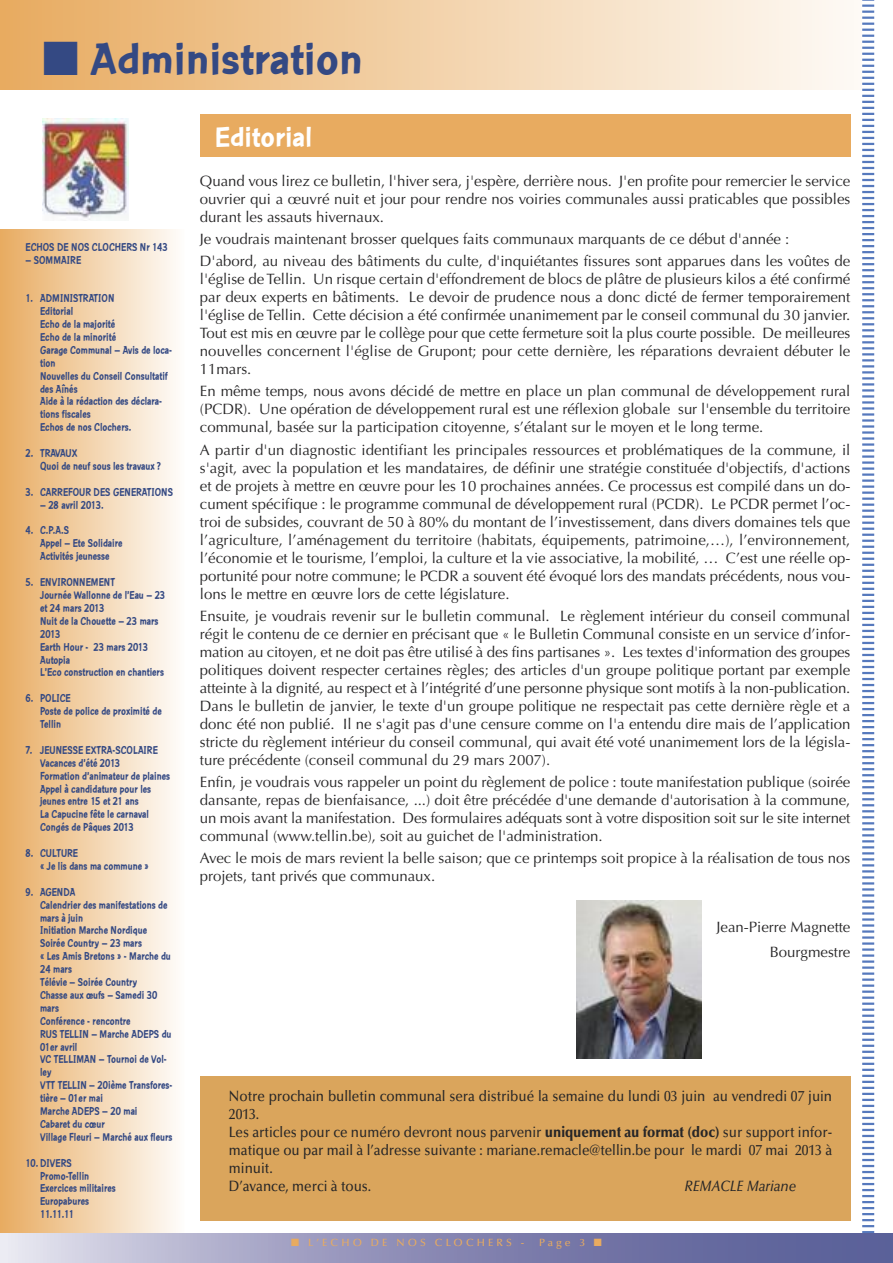
<style>
.page{position:relative;width:893px;height:1263px;background:#fff}
.page>*{position:absolute;margin:0;border:0;box-sizing:border-box;transform-origin:0 0}
.t1{font:700 48px "Con Brush";color:#344983}
.t2{font:700 30px "Con Brush";color:#fff}
.t3{font:15px/18px "Optima CE";color:#272627;text-align:justify}
.t4{font:500 15px/18px "Optima";color:#272627;scale:.9 1}
.t5{font:italic 500 15px "Optima";color:#272627;scale:.9 1}
.t6{font:700 12px/12.9px "Con Brush";color:#344983;scale:.85 1}
.t7{font:500 10.5px "Optima";letter-spacing:.3em;color:#e8ab60}
.s1{font-weight:900}
</style>
<div class="page">
<div style="left:0;top:229px;width:185px;height:1013px;background:linear-gradient(to right,#e8ab61,#fffefc)"></div>
<div style="left:0;top:0;width:893px;height:89px;background:linear-gradient(to right,#e8ab60,#fefdfb)"></div>
<div style="left:862px;top:0;width:31px;height:1263px;background:#fff"></div>
<svg style="left:862px;top:0;width:13px;height:1233px"></svg>
<svg style="left:0;top:1233px;width:893px;height:30px;background:#8f90b8"></svg>
<img style="left:43px;top:118px;width:86px;height:102px">
<div style="left:200px;top:114px;width:650px;height:43px;background:#e8ab60"></div>
<div style="left:200px;top:1076px;width:650px;height:144px;background:#daa55c"></div>
<img style="left:577px;top:900px;width:125px;height:159px">
<h1 class="t1" style="left:43px;top:30px;width:322px">■ Administration</h1>
<p class="t6" style="left:26px;top:240px;width:169px">ECHOS DE NOS CLOCHERS Nr 143</p>
<p class="t6" style="left:26px;top:253px;width:67px">– SOMMAIRE</p>
<p class="t6" style="left:40px;top:292px;width:157px;text-indent:-14px">1. ADMINISTRATION<br>Editorial<br>Echo de la majorité<br>Echo de la minorité<br>Garage Communal – Avis de loca&shy;tion<br>Nouvelles du Conseil Consultatif des Aînés<br>Aide à la rédaction des déclara&shy;tions fiscales<br>Echos de nos Clochers.</p>
<p class="t6" style="left:40px;top:446px;width:144px;text-indent:-14px">2. TRAVAUX<br>Quoi de neuf sous les travaux ?</p>
<p class="t6" style="left:26px;top:485px;width:175px">3. CARREFOUR DES GENERATIONS</p>
<p class="t6" style="left:40px;top:498px;width:76px">– 28 avril 2013.</p>
<p class="t6" style="left:40px;top:524px;width:99px;text-indent:-14px">4. C.P.A.S<br>Appel – Ete Solidaire<br>Activités jeunesse</p>
<p class="t6" style="left:40px;top:575px;width:149px;text-indent:-14px">5. ENVIRONNEMENT<br>Journée Wallonne de l’Eau – 23 et 24 mars 2013<br>Nuit de la Chouette – 23 mars<br>2013<br>Earth Hour - 23 mars 2013<br>Autopia<br>L’Eco construction en chantiers</p>
<p class="t6" style="left:40px;top:692px;width:145px;text-indent:-14px">6. POLICE<br>Poste de police de proximité de<br>Tellin</p>
<p class="t6" style="left:40px;top:743px;width:155px;text-indent:-14px">7. JEUNESSE EXTRA-SCOLAIRE<br>Vacances d’été 2013<br>Formation d’animateur de plaines<br>Appel à candidature pour les jeunes entre 15 et 21 ans<br>La Capucine fête le carnaval<br>Congés de Pâques 2013</p>
<p class="t6" style="left:40px;top:846px;width:129px;text-indent:-14px">8. CULTURE<br>« Je lis dans ma commune »</p>
<p class="t6" style="left:40px;top:885px;width:157px;text-indent:-14px">9. AGENDA<br>Calendrier des manifestations de mars à juin<br>Initiation Marche Nordique<br>Soirée Country – 23 mars<br>« Les Amis Bretons » - Marche du<br>24 mars<br>Télévie – Soirée Country<br>Chasse aux œufs – Samedi 30 mars<br>Conférence - rencontre<br>RUS TELLIN – Marche ADEPS du<br>01er avril<br>VC TELLIMAN – Tournoi de Vol&shy;ley<br>VTT TELLIN – 20ième Transfores&shy;tière – 01er mai<br>Marche ADEPS – 20 mai<br>Cabaret du cœur<br>Village Fleuri – Marché aux fleurs</p>
<p class="t6" style="left:40px;top:1156px;width:91px;text-indent:-14px">10. DIVERS<br>Promo-Tellin<br>Exercices militaires<br>Europabures<br>11.11.11</p>
<h2 class="t2" style="left:215px;top:119px;width:99px">Editorial</h2>
<p class="t3" style="left:200px;top:173px;width:652px">Quand vous lirez ce bulletin, l'hiver sera, j'espère, derrière nous. J'en profite pour remercier le service ouvrier qui a œuvré nuit et jour pour rendre nos voiries communales aussi praticables que possibles durant les assauts hivernaux.</p>
<p class="t3" style="left:200px;top:229px;width:652px;line-height:22.2px">Je voudrais maintenant brosser quelques faits communaux marquants de ce début d'année :<br>D'abord, au niveau des bâtiments du culte, d'inquiétantes fissures sont apparues dans les voûtes de</p>
<p class="t3" style="left:200px;top:271px;width:652px">l'église de Tellin. Un risque certain d'effondrement de blocs de plâtre de plusieurs kilos a été confirmé par deux experts en bâtiments. Le devoir de prudence nous a donc dicté de fermer temporairement l'église de Tellin. Cette décision a été confirmée unanimement par le conseil communal du 30 janvier.<br>Tout est mis en œuvre par le collège pour que cette fermeture soit la plus courte possible. De meilleures nouvelles concernent l'église de Grupont; pour cette dernière, les réparations devraient débuter le 11mars.</p>
<p class="t3" style="left:200px;top:384px;width:652px">En même temps, nous avons décidé de mettre en place un plan communal de développement rural (PCDR). Une opération de développement rural est une réflexion globale sur l'ensemble du territoire communal, basée sur la participation citoyenne, s’étalant sur le moyen et le long terme.</p>
<p class="t3" style="left:200px;top:442px;width:652px">A partir d'un diagnostic identifiant les principales ressources et problématiques de la commune, il s'agit, avec la population et les mandataires, de définir une stratégie constituée d'objectifs, d'actions et de projets à mettre en œuvre pour les 10 prochaines années. Ce processus est compilé dans un do&shy;cument spécifique : le programme communal de développement rural (PCDR). Le PCDR permet l’oc&shy;troi de subsides, couvrant de 50 à 80% du montant de l’investissement, dans divers domaines tels que l’agriculture, l’aménagement du territoire (habitats, équipements, patrimoine,…), l’environnement, l’économie et le tourisme, l’emploi, la culture et la vie associative, la mobilité, … C’est une réelle op&shy;portunité pour notre commune; le PCDR a souvent été évoqué lors des mandats précédents, nous vou&shy;lons le mettre en œuvre lors de cette législature.</p>
<p class="t3" style="left:200px;top:608px;width:652px">Ensuite, je voudrais revenir sur le bulletin communal. Le règlement intérieur du conseil communal régit le contenu de ce dernier en précisant que « le Bulletin Communal consiste en un service d’infor&shy;mation au citoyen, et ne doit pas être utilisé à des fins partisanes ». Les textes d'information des groupes politiques doivent respecter certaines règles; des articles d'un groupe politique portant par exemple atteinte à la dignité, au respect et à l’intégrité d’une personne physique sont motifs à la non-publication.<br>Dans le bulletin de janvier, le texte d'un groupe politique ne respectait pas cette dernière règle et a donc été non publié. Il ne s'agit pas d'une censure comme on l'a entendu dire mais de l’application stricte du règlement intérieur du conseil communal, qui avait été voté unanimement lors de la législa&shy;ture précédente (conseil communal du 29 mars 2007).</p>
<p class="t3" style="left:200px;top:774px;width:652px">Enfin, je voudrais vous rappeler un point du règlement de police : toute manifestation publique (soirée dansante, repas de bienfaisance, ...) doit être précédée d'une demande d'autorisation à la commune, un mois avant la manifestation. Des formulaires adéquats sont à votre disposition soit sur le site internet communal (www.tellin.be), soit au guichet de l'administration.</p>
<p class="t3" style="left:200px;top:851px;width:652px">Avec le mois de mars revient la belle saison; que ce printemps soit propice à la réalisation de tous nos projets, tant privés que communaux.</p>
<p class="t3" style="left:717px;top:916px;width:135px;line-height:25.2px;text-align:right">Jean-Pierre Magnette<br>Bourgmestre</p>
<p class="t4" style="left:229px;top:1089px;width:672px">Notre prochain bulletin communal sera distribué la semaine du lundi 03 juin au vendredi 07 juin 2013.<br>Les articles pour ce numéro devront nous parvenir <span class="s1">uniquement au format (doc)</span> sur support infor&shy;matique ou par mail à l’adresse suivante : mariane.remacle@tellin.be pour le mardi 07 mai 2013 à minuit.<br>D’avance, merci à tous.</p>
<p class="t5" style="left:685px;top:1180px;width:126px">REMACLE Mariane</p>
<p class="t7" style="left:291px;top:1238px;width:235px">■ L’ECHO DE NOS CLOCHERS -</p>
<p class="t7" style="left:539px;top:1238px;width:64px">Page 3 ■</p>
</div>
